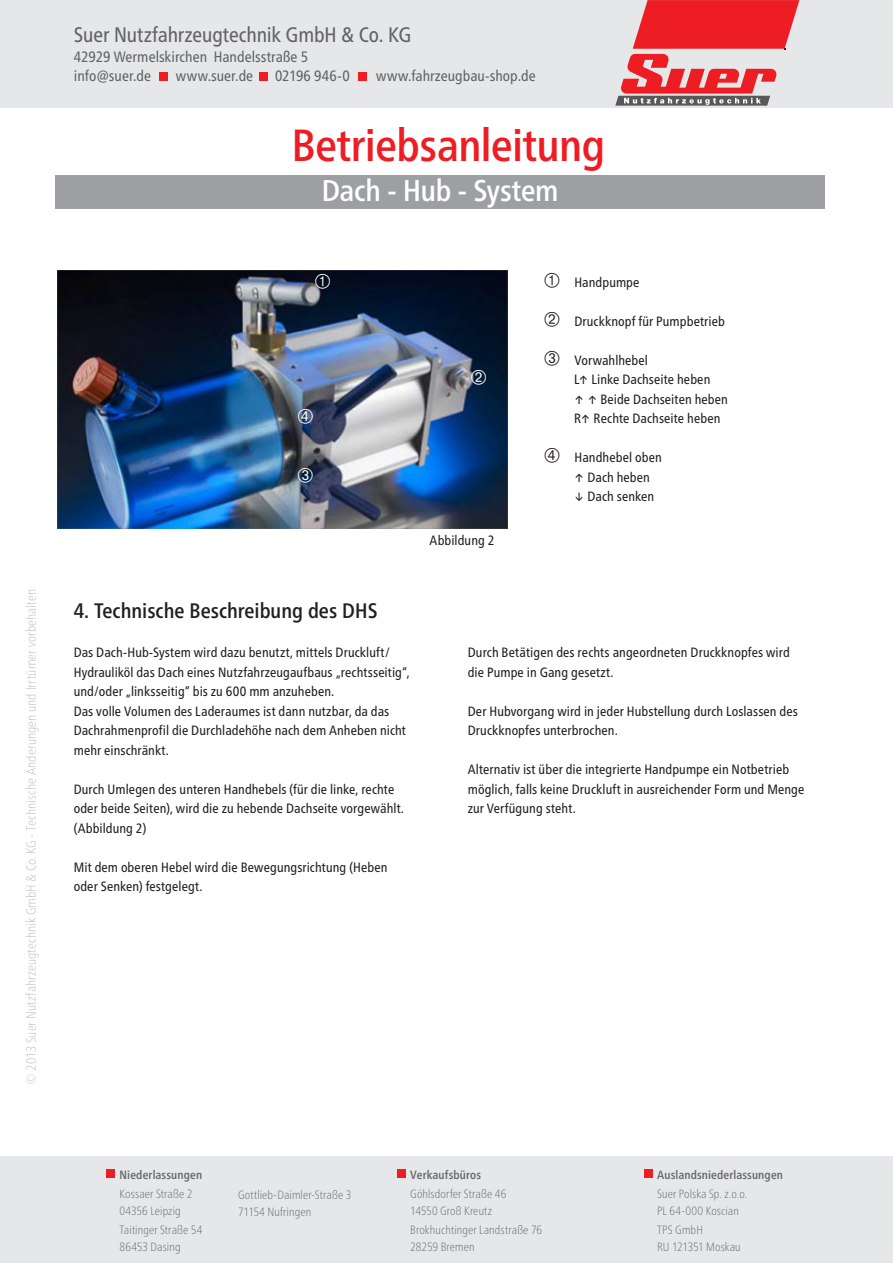
<style>
.page{position:relative;width:893px;height:1263px;background:#fff}
.page>*{position:absolute;margin:0;border:0;box-sizing:border-box;transform-origin:0 0}
.t1{font:500 condensed 45px "Frutiger Neue LTW1 G";letter-spacing:-.01em;color:#ee1d23}
.t2{font:500 condensed 30px "Frutiger Neue LTW1 G";letter-spacing:-.01em;color:#fff}
.t3{font:condensed 21px "Frutiger Neue LTW1 G";letter-spacing:-.005em;color:#636366}
.Text{font:500 condensed 21px "Frutiger Neue LTW1 G";color:#231f20}
.Pagina{font:19.5px "Zyklon 1";color:#fff}
.t4{font:condensed 15px/19.5px "Frutiger Neue LTW1 G";color:#636366}
.Copy{font:condensed 13.5px/19.5px "Frutiger Neue LTW1 G";letter-spacing:.005em;color:#231f20}
.t5{font:100 condensed 13.5px "Frutiger Neue LTW1 G";letter-spacing:.005em;color:#bcbdc0}
.t6{font:100 condensed 12px/16.5px "Frutiger Neue LTW1 G";letter-spacing:.01em;color:#636366}
.t7{font:500 condensed 12px "Frutiger Neue LTW1 G";letter-spacing:.01em;color:#636366}
.s1{font-family:"Zyklon 1";font-stretch:normal;font-size:19.5px}
</style>
<div class="page">
<div style="left:0;top:1157px;width:893px;height:106px;background:#e6e7e9"></div>
<div style="left:106px;top:1169px;width:8px;height:9px;background:#ee1d23"></div>
<div style="left:397px;top:1169px;width:9px;height:9px;background:#ee1d23"></div>
<div style="left:645px;top:1169px;width:8px;height:9px;background:#ee1d23"></div>
<div style="left:0;top:0;width:893px;height:107px;background:#e6e7e9"></div>
<div style="left:159px;top:72px;width:9px;height:9px;background:#ee1d23"></div>
<div style="left:259px;top:72px;width:9px;height:9px;background:#ee1d23"></div>
<div style="left:358px;top:72px;width:9px;height:9px;background:#ee1d23"></div>
<svg style="left:615px;top:0;width:185px;height:106px"></svg>
<div style="left:55px;top:175px;width:770px;height:34px;background:#9d9fa2"></div>
<img style="left:57px;top:270px;width:450px;height:258px">
<p class="t5" style="left:23px;top:1085px;width:500px;rotate:-90deg">© 2013 Suer Nutzfahrzeugtechnik GmbH &amp; Co. KG - Technische Änderungen und Irrtümer vorbehalten.</p>
<h3 class="t3" style="left:74px;top:22px;width:339px">Suer Nutzfahrzeugtechnik GmbH &amp; Co. KG</h3>
<p class="t4" style="left:74px;top:47px;width:236px">42929 Wermelskirchen Handelsstraße 5 info@suer.de</p>
<p class="t4" style="left:176px;top:66px;width:79px">www.suer.de</p>
<p class="t4" style="left:275px;top:66px;width:76px">02196 946-0</p>
<p class="t4" style="left:376px;top:66px;width:161px">www.fahrzeugbau-shop.de</p>
<h1 class="t1" style="left:292px;top:119px;width:315px">Betriebsanleitung</h1>
<h2 class="t2" style="left:322px;top:173px;width:238px">Dach - Hub - System</h2>
<p class="Pagina" style="left:315px;top:273px;width:17px">"</p>
<p class="Pagina" style="left:298px;top:408px;width:18px">%</p>
<p class="Pagina" style="left:298px;top:466px;width:17px">$</p>
<p class="Pagina" style="left:471px;top:369px;width:17px">#</p>
<p class="Copy" style="left:430px;top:530px;width:66px">Abbildung 2</p>
<p class="Copy" style="left:544px;top:272px;width:97px"><span class="s1">"</span> Handpumpe</p>
<p class="Copy" style="left:544px;top:311px;width:182px"><span class="s1">#</span> Druckknopf für Pumpbetrieb</p>
<p class="Copy" style="left:544px;top:350px;width:105px"><span class="s1">$</span> Vorwahlhebel</p>
<p class="Copy" style="left:574px;top:370px;width:138px">L↑ Linke Dachseite heben</p>
<p class="Copy" style="left:574px;top:389px;width:155px">↑ ↑ Beide Dachseiten heben</p>
<p class="Copy" style="left:574px;top:409px;width:148px">R↑ Rechte Dachseite heben</p>
<p class="Copy" style="left:544px;top:448px;width:119px"><span class="s1">%</span> Handhebel oben</p>
<p class="Copy" style="left:574px;top:467px;width:77px">↑ Dach heben</p>
<p class="Copy" style="left:574px;top:487px;width:81px">↓ Dach senken</p>
<p class="Text" style="left:74px;top:599px;width:305px">4. Technische Beschreibung des DHS</p>
<p class="Copy" style="left:74px;top:643px;width:337px">Das Dach-Hub-System wird dazu benutzt, mittels Druckluft/<br>Hydrauliköl das Dach eines Nutzfahrzeugaufbaus „rechtsseitig“, und/oder „linksseitig“ bis zu 600 mm anzuheben.</p>
<p class="Copy" style="left:74px;top:701px;width:334px">Das volle Volumen des Laderaumes ist dann nutzbar, da das<br>Dachrahmenprofil die Durchladehöhe nach dem Anheben nicht mehr einschränkt.</p>
<p class="Copy" style="left:74px;top:779px;width:332px">Durch Umlegen des unteren Handhebels (für die linke, rechte oder beide Seiten), wird die zu hebende Dachseite vorgewählt. (Abbildung 2)</p>
<p class="Copy" style="left:74px;top:857px;width:315px">Mit dem oberen Hebel wird die Bewegungsrichtung (Heben oder Senken) festgelegt.</p>
<p class="Copy" style="left:468px;top:643px;width:324px">Durch Betätigen des rechts angeordneten Druckknopfes wird die Pumpe in Gang gesetzt.</p>
<p class="Copy" style="left:468px;top:701px;width:332px">Der Hubvorgang wird in jeder Hubstellung durch Loslassen des<br>Druckknopfes unterbrochen.</p>
<p class="Copy" style="left:468px;top:760px;width:338px">Alternativ ist über die integrierte Handpumpe ein Notbetrieb möglich, falls keine Druckluft in ausreichender Form und Menge zur Verfügung steht.</p>
<p class="t7" style="left:120px;top:1167px;width:84px">Niederlassungen</p>
<p class="t6" style="left:120px;top:1186px;width:74px">Kossaer Straße 2<br>04356 Leipzig</p>
<p class="t6" style="left:120px;top:1221px;width:84px">Taitinger Straße 54<br>86453 Dasing</p>
<p class="t6" style="left:238px;top:1186px;width:115px">Gottlieb-Daimler-Straße 3<br>71154 Nufringen</p>
<p class="t7" style="left:410px;top:1167px;width:72px">Verkaufsbüros</p>
<p class="t6" style="left:410px;top:1186px;width:98px">Göhlsdorfer Straße 46<br>14550 Groß Kreutz</p>
<p class="t6" style="left:410px;top:1221px;width:133px">Brokhuchtinger Landstraße 76<br>28259 Bremen</p>
<p class="t7" style="left:657px;top:1167px;width:127px">Auslandsniederlassungen</p>
<p class="t6" style="left:657px;top:1186px;width:92px">Suer Polska Sp. z.o.o.<br>PL 64-000 Koscian</p>
<p class="t6" style="left:657px;top:1221px;width:85px">TPS GmbH<br>RU 121351 Moskau</p>
</div>
